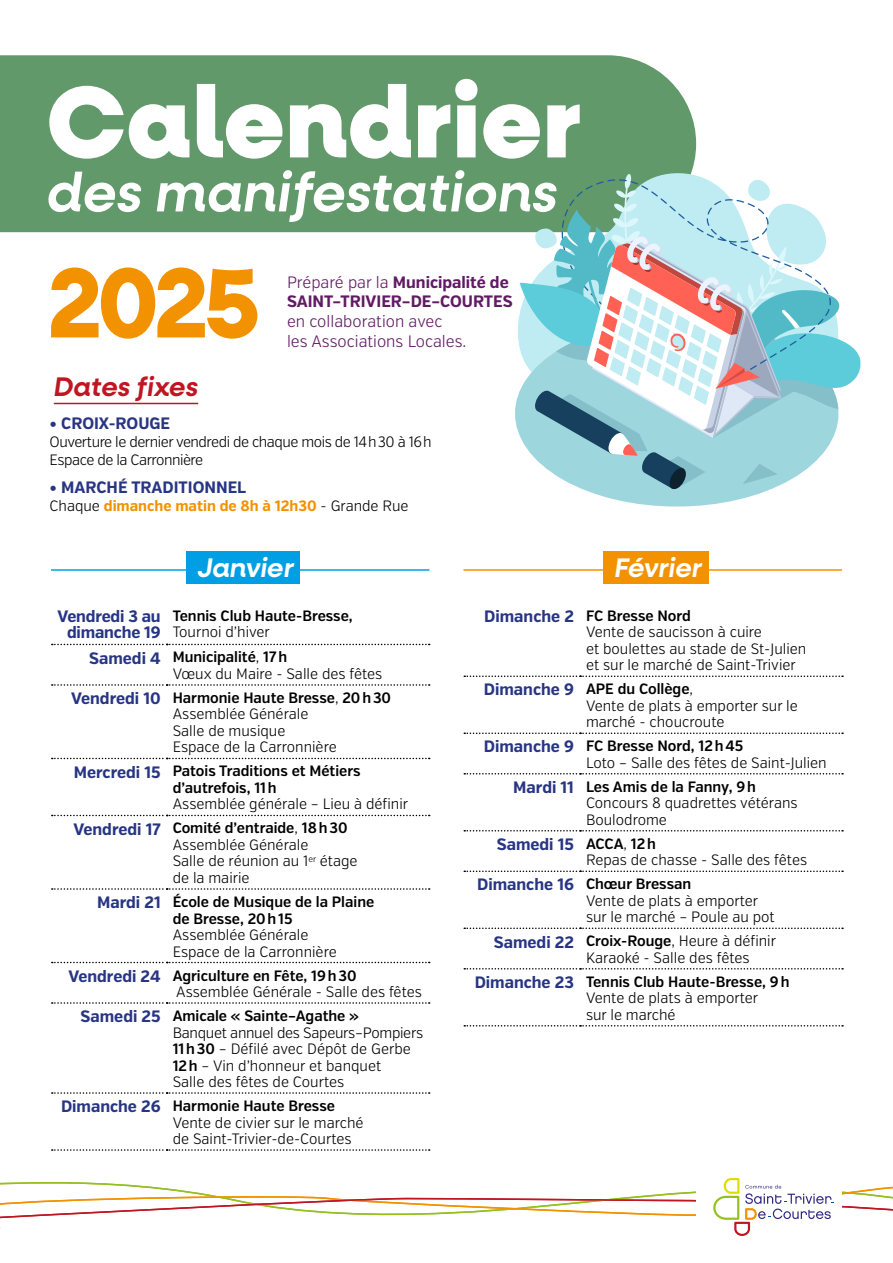
<style>
.page{position:relative;width:893px;height:1263px;background:#fff}
.page>*{position:absolute;margin:0;border:0;box-sizing:border-box;transform-origin:0 0}
.t1{font:900 102px "Neulis Alt";letter-spacing:.005em;color:#fff}
.t2{font:700 99.6px "Neulis Alt";color:#f39200}
.t3{font:italic 600 55.35px "Neulis Alt";letter-spacing:.005em;color:#fff}
.t4{font:italic 600 27px "Neulis Alt";color:#fff}
.t5{font:italic 600 27px "Neulis Alt";letter-spacing:-.005em;color:#c01622}
.t6{font:700 16.5px/16.5px "Verb Cond";color:#283583;text-align:center}
.t7{font:700 16.5px/19.8px "Verb Cond";color:#611a64}
.t8{font:300 16.5px/19.8px "Verb Cond";color:#611a64}
.t9{font:300 15px/16.5px "Verb Cond";color:#000}
.t10{font:600 15px/16.5px "Verb Cond";color:#000}
.t11{font:300 15px/18px "Verb Cond";letter-spacing:-.03em;color:#000}
.t12{font:700 15px "Verb Cond";color:#f39200}
.s1{font-weight:300}
.s2{font-weight:300;color:#000}
.s3{font-weight:700;font-size:16.5px;color:#283583}
.s4{font-weight:600}
.s5{font-weight:600;font-size:15px;color:#000}
.s6{font-weight:300;font-size:15px;color:#000}
</style>
<div class="page">
<hr style="left:51px;top:569px;width:378px;height:2px;background:#009fe3">
<hr style="left:463px;top:569px;width:379px;height:2px;background:#f39200">
<div style="left:0;top:55px;width:696px;height:177px;background:#61996b"></div>
<hr style="left:54px;top:403px;width:144px;height:1px;background:#c01622">
<div style="left:187px;top:552px;width:113px;height:32px;background:#009fe3"></div>
<svg style="left:52px;top:644px;width:378px;height:1px"></svg>
<svg style="left:52px;top:684px;width:378px;height:2px"></svg>
<svg style="left:52px;top:758px;width:378px;height:1px"></svg>
<svg style="left:52px;top:815px;width:378px;height:1px"></svg>
<svg style="left:52px;top:888px;width:378px;height:2px"></svg>
<svg style="left:52px;top:962px;width:378px;height:1px"></svg>
<svg style="left:52px;top:1002px;width:378px;height:2px"></svg>
<svg style="left:52px;top:1092px;width:378px;height:2px"></svg>
<svg style="left:52px;top:1149px;width:378px;height:2px"></svg>
<div style="left:603px;top:552px;width:105px;height:32px;background:#f39200"></div>
<svg style="left:464px;top:675px;width:379px;height:2px"></svg>
<svg style="left:464px;top:732px;width:379px;height:2px"></svg>
<svg style="left:464px;top:773px;width:379px;height:1px"></svg>
<svg style="left:464px;top:830px;width:379px;height:1px"></svg>
<svg style="left:464px;top:870px;width:379px;height:2px"></svg>
<svg style="left:464px;top:927px;width:379px;height:2px"></svg>
<svg style="left:464px;top:968px;width:379px;height:1px"></svg>
<svg style="left:464px;top:1025px;width:379px;height:1px"></svg>
<svg style="left:0;top:1178px;width:893px;height:58px"></svg>
<div style="left:506px;top:168px;width:190px;height:65px;background:#61996b"></div>
<svg style="left:515px;top:318px;width:251px;height:189px"></svg>
<svg style="left:519px;top:173px;width:342px;height:318px"></svg>
<h1 class="t1" style="left:47px;top:60px;width:536px">Calendrier</h1>
<h3 class="t3" style="left:47px;top:160px;width:512px">des manifestations</h3>
<h2 class="t2" style="left:47px;top:244px;width:214px">2025</h2>
<p class="t7" style="left:287px;top:272px;width:227px"><span class="s1">Préparé par la</span> Municipalité de<br>SAINT–TRIVIER–DE–COURTES</p>
<p class="t8" style="left:287px;top:312px;width:181px">en collaboration avec les Associations Locales.</p>
<h3 class="t5" style="left:54px;top:371px;width:146px">Dates fixes</h3>
<p class="t6" style="left:50px;top:415px;width:122px">• CROIX-ROUGE</p>
<p class="t11" style="left:50px;top:433px;width:383px">Ouverture le dernier vendredi de chaque mois de 14h30 à 16h<br>Espace de la Carronnière</p>
<p class="t6" style="left:50px;top:479px;width:198px">• MARCHÉ TRADITIONNEL</p>
<p class="t12" style="left:50px;top:497px;width:361px"><span class="s2">Chaque</span> dimanche matin de 8h à 12h30 <span class="s2">- Grande Rue</span></p>
<h3 class="t4" style="left:198px;top:552px;width:98px">Janvier</h3>
<p class="t6" style="left:58px;top:608px;width:105px">Vendredi 3 au dimanche 19</p>
<p class="t10" style="left:173px;top:607px;width:182px">Tennis Club Haute-Bresse,</p>
<p class="t9" style="left:89px;top:620px;width:199px;line-height:25.2px;text-indent:84px">Tournoi d’hiver<br><span class="s3">Samedi 4</span> <span class="s4">Municipalité</span>, <span class="s4">17h</span></p>
<p class="t9" style="left:71px;top:662px;width:322px;line-height:24px;text-indent:102px">Vœux du Maire - Salle des fêtes<br><span class="s3">Vendredi 10</span> <span class="s4">Harmonie Haute Bresse</span>, <span class="s4">20h30</span></p>
<p class="t9" style="left:173px;top:706px;width:166px">Assemblée Générale<br>Salle de musique<br>Espace de la Carronnière</p>
<p class="t10" style="left:173px;top:763px;width:190px;text-indent:-99px"><span class="s3">Mercredi 15</span> Patois Traditions et Métiers d’autrefois, 11h</p>
<p class="t9" style="left:73px;top:792px;width:336px;line-height:24px;text-indent:99px">Assemblée générale – Lieu à définir<br><span class="s3">Vendredi 17</span> <span class="s4">Comité d’entraide</span>, <span class="s4">18h30</span></p>
<p class="t9" style="left:173px;top:837px;width:186px">Assemblée Générale<br>Salle de réunion au 1<sup>er</sup> étage de la mairie</p>
<p class="t10" style="left:97px;top:894px;width:279px;text-align:center"><span class="s3">Mardi 21</span> École de Musique de la Plaine de Bresse, 20h15</p>
<p class="t9" style="left:173px;top:927px;width:166px">Assemblée Générale<br>Espace de la Carronnière</p>
<p class="t9" style="left:176px;top:967px;width:247px;text-indent:-108px"><span class="s3">Vendredi 24</span> <span class="s4">Agriculture en Fête, 19h30<br></span>Assemblée Générale - Salle des fêtes</p>
<p class="t9" style="left:173px;top:1008px;width:252px;text-indent:-92px"><span class="s3">Samedi 25</span> <span class="s4">Amicale « Sainte–Agathe »<br></span>Banquet annuel des Sapeurs–Pompiers<br><span class="s4">11h30</span> – Défilé avec Dépôt de Gerbe<br><span class="s4">12h</span> – Vin d’honneur et banquet<br>Salle des fêtes de Courtes</p>
<p class="t9" style="left:173px;top:1098px;width:192px;text-indent:-112px"><span class="s3">Dimanche 26</span> <span class="s4">Harmonie Haute Bresse<br></span>Vente de civier sur le marché de Saint-Trivier-de-Courtes</p>
<h3 class="t4" style="left:614px;top:552px;width:89px">Février</h3>
<p class="t9" style="left:586px;top:607px;width:222px;text-indent:-102px"><span class="s3">Dimanche 2</span> <span class="s4">FC Bresse Nord<br></span>Vente de saucisson à cuire<br>et boulettes au stade de St-Julien et sur le marché de Saint-Trivier</p>
<p class="t9" style="left:586px;top:681px;width:213px;text-indent:-102px"><span class="s3">Dimanche 9</span> <span class="s4">APE du Collège</span>,<br>Vente de plats à emporter sur le marché - choucroute</p>
<p class="t9" style="left:586px;top:738px;width:242px;text-indent:-102px"><span class="s3">Dimanche 9</span> <span class="s4">FC Bresse Nord, 12h45<br></span>Loto – Salle des fêtes de Saint-Julien</p>
<p class="t9" style="left:586px;top:778px;width:213px;text-indent:-73px"><span class="s3">Mardi 11</span> <span class="s4">Les Amis de la Fanny, 9h<br></span>Concours 8 quadrettes vétérans<br>Boulodrome</p>
<p class="t6" style="left:497px;top:836px;width:161px">Samedi 15 <span class="s5">ACCA</span><span class="s6">,</span> <span class="s5">12h</span></p>
<p class="t9" style="left:477px;top:848px;width:331px;line-height:24px;text-indent:109px">Repas de chasse - Salle des fêtes<br><span class="s3">Dimanche 16</span> <span class="s4">Chœur Bressan</span></p>
<p class="t9" style="left:586px;top:892px;width:190px">Vente de plats à emporter sur le marché – Poule au pot</p>
<p class="t9" style="left:586px;top:933px;width:191px;text-indent:-92px"><span class="s3">Samedi 22</span> <span class="s4">Croix-Rouge</span>, Heure à définir<br>Karaoké - Salle des fêtes</p>
<p class="t9" style="left:586px;top:973px;width:205px;text-indent:-111px"><span class="s3">Dimanche 23</span> <span class="s4">Tennis Club Haute-Bresse, 9h<br></span>Vente de plats à emporter<br>sur le marché</p>
</div>
